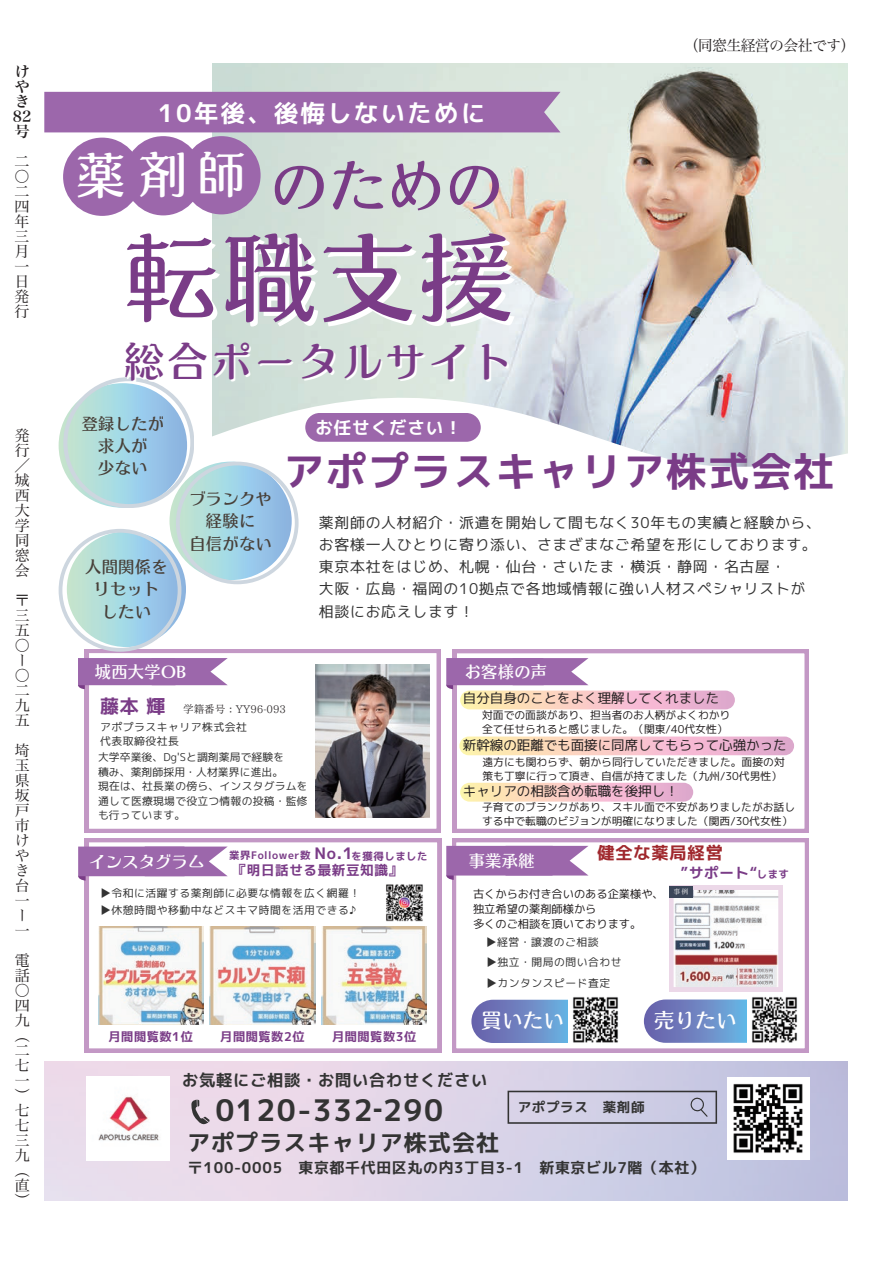
<style>
.page{position:relative;width:893px;height:1263px;background:#fff}
.page>*{position:absolute;margin:0;border:0;box-sizing:border-box;transform-origin:0 0}
.t1{font:94.5px "Motoya Arata Std W4";color:#7a3c87}
.t2{font:56.7px "Motoya Arata Std W4";color:#7a3c87}
.t3{font:48.6px "Motoya Arata Std W4";color:#fff}
.t4{font:40.5px "mplus 1 p bold";letter-spacing:.05em;color:#7a3c87}
.t5{font:40.5px "Motoya Arata Std W4";letter-spacing:.075em;color:#7a3c87}
.t6{font:29.7px "mplus 1 p bold";letter-spacing:.05em;color:#333}
.t7{font:24.3px "mplus 1 p bold";letter-spacing:.1em;color:#fff}
.t8{font:22.95px "mplus 1 p bold";letter-spacing:.05em;color:#333}
.t9{font:20.25px "Motoya Arata Std W4";letter-spacing:.02em;color:#fff}
.t10{font:18.9px "mplus 1 p bold";color:#7a3c87}
.t11{font:17.55px "mplus 1 p bold";letter-spacing:.05em;color:#fff}
.t12{font:17.1px "mplus 1 p bold";letter-spacing:.05em;color:#a0282d}
.t13{font:16.2px/22.2px "Motoya Arata Std W4";letter-spacing:.02em;color:#484039;text-align:center}
.t14{font:16.2px "Motoya Arata Std W4";letter-spacing:.02em;color:#fff}
.t15{font:16.2px "mplus 1 p bold";letter-spacing:.05em;color:#333}
.t16{font:15.75px "mplus 1 p bold";color:#7a3c87}
.t17{font:15px/15px "Hira Min Std W3";letter-spacing:-.05em;color:#231f20}
.t18{font:15px/15px "Hira Min Std W6";color:#231f20}
.t19{font:14.85px/22.2px "mplus 1 p regular";letter-spacing:.05em;color:#333}
.t20{font:14.85px "mplus 1 p bold";letter-spacing:.05em;color:#333}
.t21{font:14.4px "mplus 1 p bold";color:#7a3c87}
.t22{font:13.5px "mplus 1 p regular";color:#231f20}
.t23{font:13.5px "mplus 1 p bold";letter-spacing:.05em;color:#7a3c87}
.t24{font:13.5px "mplus 1 p bold";letter-spacing:.05em;color:#333}
.t25{font:12.15px "mplus 1 p bold";letter-spacing:.05em;color:#7a3c87}
.t26{font:11.25px/15px "mplus 1 p regular";color:#231f20}
.t27{font:10.8px/14.4px "mplus 1 p regular";color:#231f20}
.t28{font:10.8px/20.2px "mplus 1 p regular";letter-spacing:.05em;color:#333}
.t29{font:10.8px/14.4px "mplus 1 p regular";letter-spacing:.01em;color:#333}
.t30{font:10.5px "IP Aex Mincho";color:#231f20}
.t31{font:10.35px "mplus 1 p bold";letter-spacing:.05em;color:#7a3c87}
.t32{font:7.65px "Hannari Mincho";color:#fff}
</style>
<div class="page">
<img style="left:213px;top:63px;width:634px;height:332px">
<svg style="left:58px;top:395px;width:789px;height:285px"></svg>
<div style="left:305px;top:413px;width:176px;height:29px;background:#9c67ab;border-radius:14px"></div>
<svg style="left:85px;top:649px;width:355px;height:184px"></svg>
<svg style="left:85px;top:838px;width:356px;height:214px"></svg>
<img style="left:315px;top:665px;width:114px;height:152px">
<img style="left:98px;top:926px;width:105px;height:99px">
<img style="left:210px;top:926px;width:105px;height:99px">
<img style="left:321px;top:926px;width:106px;height:99px">
<svg style="left:453px;top:649px;width:355px;height:183px"></svg>
<svg style="left:78px;top:846px;width:150px;height:34px;background:#ad81b9"></svg>
<svg style="left:191px;top:1099px;width:19px;height:26px"></svg>
<svg style="left:508px;top:1091px;width:209px;height:33px;background:#bfbdd2"></svg>
<svg style="left:44px;top:92px;width:517px;height:123px;background:#bda6c4"></svg>
<div style="left:63px;top:138px;width:78px;height:78px;background:#9c67ab;border-radius:39px"></div>
<img style="left:384px;top:882px;width:41px;height:41px">
<svg style="left:78px;top:658px;width:150px;height:31px;background:#ac80b8"></svg>
<img style="left:733px;top:1083px;width:70px;height:71px">
<svg style="left:452px;top:838px;width:356px;height:214px"></svg>
<svg style="left:446px;top:846px;width:142px;height:34px"></svg>
<svg style="left:59px;top:377px;width:239px;height:274px"></svg>
<svg style="left:669px;top:886px;width:113px;height:105px"></svg>
<div style="left:669px;top:886px;width:24px;height:11px;background:#3b4659"></div>
<div style="left:459px;top:736px;width:335px;height:19px;background:linear-gradient(to right,#fff0b0,#e7a3da);border-radius:9px"></div>
<svg style="left:471px;top:1000px;width:98px;height:43px;background:#758dc7"></svg>
<svg style="left:644px;top:999px;width:104px;height:44px;background:#7590c9"></svg>
<img style="left:569px;top:993px;width:53px;height:53px">
<img style="left:748px;top:993px;width:53px;height:53px">
<img style="left:92px;top:1088px;width:69px;height:55px">
<svg style="left:446px;top:658px;width:289px;height:51px"></svg>
<svg style="left:460px;top:783px;width:233px;height:19px;background:#f6cbc7"></svg>
<h3 class="t18" style="left:13px;top:63px;width:20px">けやき<br>82</h3>
<h3 class="t18" style="left:15px;top:123px;width:16px">号</h3>
<h3 class="t17" style="left:15px;top:153px;width:16px">二〇二四年三月一日発行</h3>
<h3 class="t17" style="left:15px;top:427px;width:16px">発行</h3>
<h3 class="t17" style="left:15px;top:457px;width:16px">／</h3>
<h3 class="t17" style="left:15px;top:472px;width:16px;text-align:justify">城西大学同窓会</h3>
<h3 class="t17" style="left:15px;top:592px;width:15px">〒</h3>
<h3 class="t17" style="left:15px;top:607px;width:16px">三五〇ー〇二九五</h3>
<h3 class="t17" style="left:15px;top:742px;width:16px">埼玉県坂戸市けやき台</h3>
<h3 class="t17" style="left:15px;top:892px;width:16px">一ー一</h3>
<h3 class="t17" style="left:15px;top:952px;width:16px;text-align:justify">電話〇四九</h3>
<h3 class="t17" style="left:15px;top:1027px;width:16px">（</h3>
<h3 class="t17" style="left:15px;top:1042px;width:16px;text-align:justify">二七一</h3>
<h3 class="t17" style="left:15px;top:1087px;width:16px">）</h3>
<h3 class="t17" style="left:15px;top:1102px;width:16px;text-align:justify">七七三九</h3>
<h3 class="t17" style="left:15px;top:1162px;width:16px">（</h3>
<h3 class="t17" style="left:15px;top:1177px;width:16px">直</h3>
<h3 class="t17" style="left:15px;top:1192px;width:16px">(</h3>
<h3 class="t7" style="left:158px;top:96px;width:329px">10年後、後悔しないために</h3>
<h3 class="t3" style="left:77px;top:142px;width:170px">薬剤師</h3>
<h2 class="t2" style="left:271px;top:148px;width:233px">のための</h2>
<h1 class="t1" style="left:124px;top:215px;width:391px">転職支援</h1>
<h3 class="t5" style="left:124px;top:334px;width:390px">総合ポータルサイト</h3>
<h3 class="t17" style="left:684px;top:38px;width:173px">（同窓生経営の会社です(</h3>
<h3 class="t13" style="left:82px;top:412px;width:84px">登録したが求人が<br>少ない</h3>
<h3 class="t13" style="left:85px;top:556px;width:84px">人間関係をリセットしたい</h3>
<h3 class="t13" style="left:189px;top:488px;width:84px">ブランクや</h3>
<h3 class="t13" style="left:189px;top:510px;width:84px">経験に<br>自信がない</h3>
<h3 class="t11" style="left:315px;top:415px;width:148px">お任せください!</h3>
<h3 class="t4" style="left:283px;top:442px;width:552px">アポプラスキャリア株式会社</h3>
<h3 class="t19" style="left:319px;top:511px;width:504px">薬剤師の人材紹介・派遣を開始して間もなく30年もの実績と経験から、お客様一人ひとりに寄り添い、さまざまなご希望を形にしております。東京本社をはじめ、札幌・仙台・さいたま・横浜・静岡・名古屋・<br>大阪・広島・福岡の10拠点で各地域情報に強い人材スペシャリストが相談にお応えします!</h3>
<h3 class="t14" style="left:95px;top:661px;width:93px">城西大学OB</h3>
<h3 class="t14" style="left:465px;top:661px;width:84px">お客様の声</h3>
<h3 class="t10" style="left:100px;top:692px;width:67px">藤本輝</h3>
<p class="t30" style="left:183px;top:703px;width:105px">学籍番号：YY96-093</p>
<p class="t28" style="left:100px;top:720px;width:148px;line-height:14.4px">アポプラスキャリア株式会社代表取締役社長</p>
<p class="t29" style="left:98px;top:750px;width:211px">大学卒業後、Dg'Sと調剤薬局で経験を<br>積み、薬剤師採用・人材業界に進出。<br>現在は、社長業の傍ら、インスタグラムを通して医療現場で役立つ情報の投稿・監修も行っています。</p>
<p class="t31" style="left:229px;top:848px;width:83px">業界Follower数</p>
<p class="t23" style="left:233px;top:860px;width:171px">『明日話せる最新豆知識『</p>
<h3 class="t16" style="left:314px;top:842px;width:40px">No.1</h3>
<p class="t28" style="left:100px;top:885px;width:262px;line-height:16.4px">▶令和に活躍する薬剤師に必要な情報を広く網羅! ▶休憩時間や移動中などスキマ時間を活用できる♪</p>
<p class="t31" style="left:352px;top:849px;width:78px">を獲得しました</p>
<h3 class="t14" style="left:89px;top:851px;width:117px">インスタグラム</h3>
<p class="t25" style="left:109px;top:1028px;width:86px">月間閲覧数1位</p>
<p class="t25" style="left:220px;top:1028px;width:86px">月間閲覧数2位</p>
<p class="t25" style="left:332px;top:1028px;width:86px">月間閲覧数3位</p>
<p class="t22" style="left:463px;top:689px;width:258px">自分自身のことをよく理解してくれました</p>
<p class="t22" style="left:463px;top:735px;width:325px">新幹線の距離でも面接に同席してもらって心強かった</p>
<p class="t22" style="left:463px;top:782px;width:217px">キャリアの相談含め転職を後押し!</p>
<p class="t27" style="left:482px;top:707px;width:250px">対面での面談があり、担当者のお人柄がよくわかり全て任せられると感じました。（関東/40代女性(</p>
<p class="t27" style="left:482px;top:754px;width:304px">遠方にも関わらず、朝から同行していただきました。面接の対策も丁寧に行って頂き、自信が持てました（九州/30代男性(</p>
<p class="t27" style="left:482px;top:800px;width:315px">子育てのブランクがあり、スキル面で不安がありましたがお話しする中で転職のビジョンが明確になりました（関西/30代女性(</p>
<h3 class="t12" style="left:597px;top:841px;width:127px">健全な薬局経営</h3>
<h3 class="t14" style="left:469px;top:850px;width:67px">事業承継</h3>
<p class="t26" style="left:473px;top:886px;width:192px">古くからお付き合いのある企業様や、独立希望の薬剤師様から<br>多くのご相談を頂いております。</p>
<h3 class="t21" style="left:681px;top:862px;width:78px">”サポート“</h3>
<p class="t31" style="left:757px;top:867px;width:34px">します</p>
<p class="t32" style="left:674px;top:887px;width:17px">事例</p>
<p class="t28" style="left:486px;top:932px;width:137px">▶経営・譲渡のご相談<br>▶独立・開局の問い合わせ▶カンタンスピード査定</p>
<h3 class="t9" style="left:482px;top:1007px;width:84px">買いたい</h3>
<h3 class="t9" style="left:654px;top:1007px;width:84px">売りたい</h3>
<h3 class="t15" style="left:182px;top:1069px;width:307px">お気軽にご相談・お問い合わせください</h3>
<h3 class="t6" style="left:215px;top:1089px;width:229px">0120-332‐290</h3>
<h3 class="t8" style="left:187px;top:1127px;width:313px">アポプラスキャリア株式会社</h3>
<p class="t24" style="left:518px;top:1098px;width:128px">アポプラス　薬剤師</p>
<h3 class="t20" style="left:188px;top:1157px;width:518px">〒100-0005　東京都千代田区丸の内3丁目3-1　新東京ビル7階（本社(</h3>
</div>
